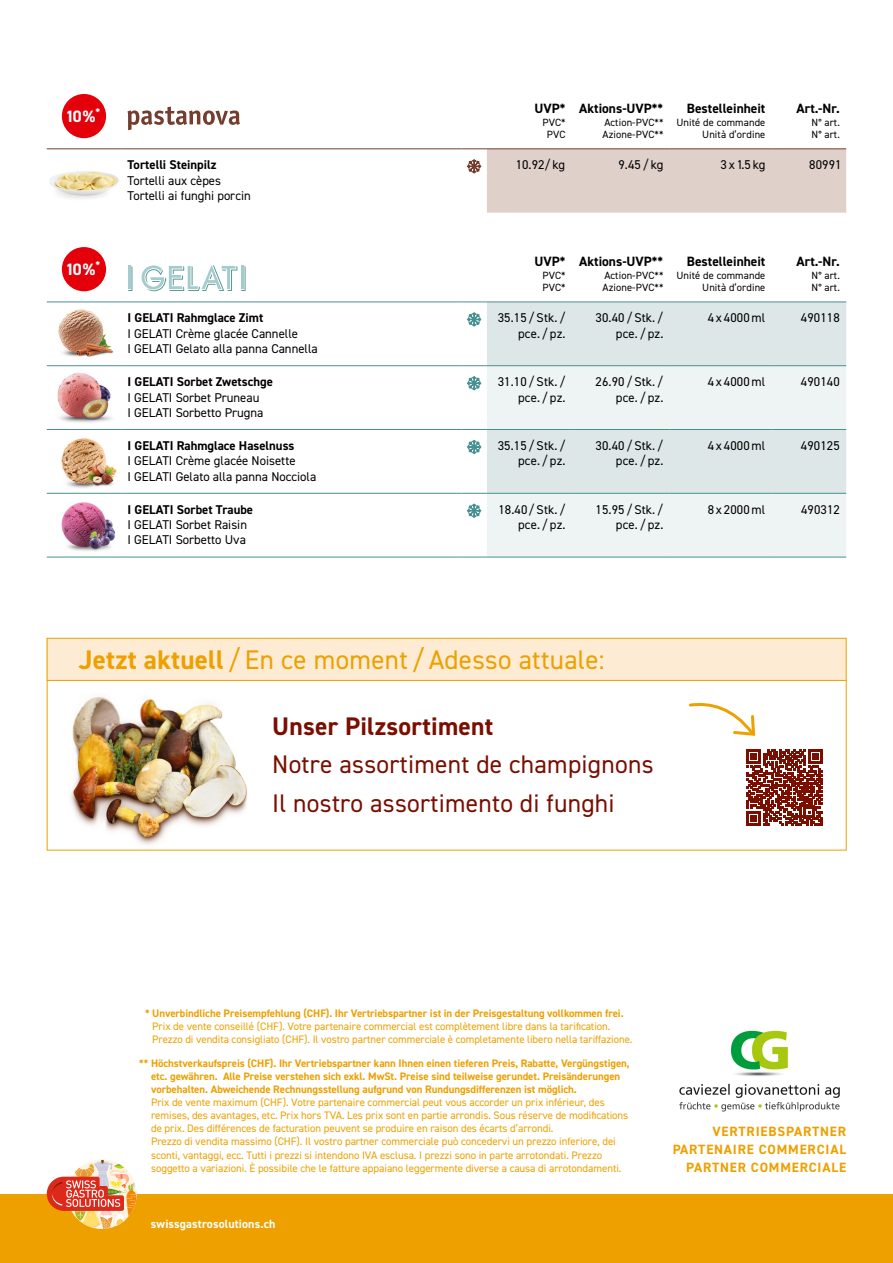
<style>
.page{position:relative;width:893px;height:1263px;background:#fff}
.page>*{position:absolute;margin:0;border:0;box-sizing:border-box;transform-origin:0 0}
.t1{font:27px "DIN2014";letter-spacing:.01em;color:#eda000}
.t2{font:25.5px/38.5px "DIN2014";letter-spacing:.01em;color:#7a0e01}
.t3{font:700 25.5px "DIN2014";letter-spacing:.01em;color:#7a0e01}
.t4{font:700 16.5px "DIN2014";color:#fff}
.t5{font:700 13.5px "DIN2014";color:#000}
.t6{font:700 13.5px/18px "DIN2014";letter-spacing:.06em;color:#eda000;text-align:right}
.t7{font:12.75px/15.3px "DIN2014";color:#000;text-align:right}
.t8{font:700 12.75px "DIN2014";color:#000}
.t9{font:700 12px "DIN2014";letter-spacing:.01em;color:#fff}
.t10{font:10.8px/13px "DIN2014";letter-spacing:-.005em;color:#eda000}
.t11{font:700 10.8px/13px "DIN2014";letter-spacing:-.005em;color:#eda000}
.t12{font:10.5px/12.6px "DIN2014";letter-spacing:.01em;color:#000}
.s1{font-weight:700}
</style>
<div class="page">
<div style="left:0;top:1194px;width:893px;height:69px;background:#eda000"></div>
<svg style="left:47px;top:1159px;width:90px;height:70px"></svg>
<img style="left:70px;top:696px;width:178px;height:149px">
<div style="left:47px;top:638px;width:799px;height:42px;background:#fdecd3"></div>
<div style="left:47px;top:638px;width:800px;height:212px;border:1px solid #eda000"></div>
<svg style="left:121px;top:265px;width:366px;height:292px"></svg>
<div style="left:487px;top:303px;width:359px;height:62px;background:#dde7e7"></div>
<svg style="left:487px;top:366px;width:359px;height:191px;background:#e7eeee"></svg>
<hr style="left:47px;top:365px;width:74px;height:1px;background:#489192">
<hr style="left:121px;top:365px;width:340px;height:1px;background:#489192">
<hr style="left:487px;top:365px;width:85px;height:1px;background:#489192">
<hr style="left:572px;top:365px;width:98px;height:1px;background:#489192">
<hr style="left:670px;top:365px;width:102px;height:1px;background:#489192">
<hr style="left:772px;top:365px;width:74px;height:1px;background:#489192">
<hr style="left:47px;top:429px;width:74px;height:1px;background:#489192">
<hr style="left:121px;top:429px;width:340px;height:1px;background:#489192">
<hr style="left:487px;top:429px;width:85px;height:1px;background:#489192">
<hr style="left:572px;top:429px;width:98px;height:1px;background:#489192">
<hr style="left:670px;top:429px;width:102px;height:1px;background:#489192">
<hr style="left:772px;top:429px;width:74px;height:1px;background:#489192">
<hr style="left:47px;top:493px;width:74px;height:1px;background:#489192">
<hr style="left:121px;top:493px;width:340px;height:1px;background:#489192">
<hr style="left:487px;top:493px;width:85px;height:1px;background:#489192">
<hr style="left:572px;top:493px;width:98px;height:1px;background:#489192">
<hr style="left:670px;top:493px;width:102px;height:1px;background:#489192">
<hr style="left:772px;top:493px;width:74px;height:1px;background:#489192">
<hr style="left:47px;top:557px;width:74px;height:1px;background:#489192">
<hr style="left:121px;top:557px;width:340px;height:1px;background:#489192">
<hr style="left:487px;top:557px;width:85px;height:1px;background:#489192">
<hr style="left:572px;top:557px;width:98px;height:1px;background:#489192">
<hr style="left:670px;top:557px;width:102px;height:1px;background:#489192">
<hr style="left:772px;top:557px;width:74px;height:1px;background:#489192">
<hr style="left:47px;top:302px;width:74px;height:1px;background:#489192">
<hr style="left:121px;top:302px;width:340px;height:1px;background:#489192">
<svg style="left:461px;top:302px;width:26px;height:1px"></svg>
<hr style="left:487px;top:302px;width:85px;height:1px;background:#489192">
<hr style="left:572px;top:302px;width:98px;height:1px;background:#489192">
<hr style="left:670px;top:302px;width:102px;height:1px;background:#489192">
<hr style="left:772px;top:302px;width:74px;height:1px;background:#489192">
<hr style="left:47px;top:149px;width:74px;height:1px;background:#733d2d">
<hr style="left:121px;top:149px;width:340px;height:1px;background:#733d2d">
<svg style="left:461px;top:365px;width:26px;height:1px"></svg>
<svg style="left:461px;top:429px;width:26px;height:1px"></svg>
<svg style="left:461px;top:493px;width:26px;height:1px"></svg>
<svg style="left:461px;top:557px;width:26px;height:1px"></svg>
<div style="left:62px;top:94px;width:44px;height:44px;background:#e3000b;border-radius:50%"></div>
<svg style="left:128px;top:107px;width:112px;height:23px"></svg>
<img style="left:49px;top:171px;width:70px;height:28px">
<svg style="left:461px;top:149px;width:385px;height:64px;background:#dfd1cb"></svg>
<div style="left:62px;top:247px;width:44px;height:44px;background:#e3000b;border-radius:50%"></div>
<svg style="left:128px;top:266px;width:4px;height:25px"></svg>
<hr style="left:128px;top:266px;width:2px;height:23px;background:#a4cbce">
<svg style="left:142px;top:265px;width:104px;height:26px"></svg>
<img style="left:58px;top:309px;width:56px;height:48px">
<svg style="left:467px;top:312px;width:14px;height:14px"></svg>
<img style="left:57px;top:372px;width:55px;height:51px">
<svg style="left:467px;top:376px;width:14px;height:14px"></svg>
<img style="left:61px;top:438px;width:56px;height:50px">
<svg style="left:467px;top:440px;width:14px;height:14px"></svg>
<img style="left:61px;top:502px;width:54px;height:49px">
<svg style="left:467px;top:504px;width:14px;height:14px"></svg>
<svg style="left:689px;top:703px;width:67px;height:33px"></svg>
<svg style="left:747px;top:750px;width:75px;height:75px"></svg>
<hr style="left:47px;top:680px;width:799px;height:1px;background:#eda000">
<img style="left:679px;top:1030px;width:161px;height:82px">
<h3 class="t4" style="left:66px;top:106px;width:36px">10%<sup>*</sup></h3>
<p class="t5" style="left:535px;top:99px;width:32px">UVP*</p>
<p class="t12" style="left:542px;top:115px;width:25px;text-align:center">PVC*<br>PVC</p>
<p class="t5" style="left:579px;top:99px;width:86px">Aktions-UVP**</p>
<p class="t12" style="left:602px;top:115px;width:62px">Action-PVC**<br>Azione-PVC**</p>
<p class="t5" style="left:687px;top:99px;width:80px">Bestelleinheit</p>
<p class="t12" style="left:676px;top:115px;width:91px;text-align:right">Unité de commande<br>Unità d’ordine</p>
<p class="t5" style="left:796px;top:99px;width:45px">Art.-Nr.</p>
<p class="t12" style="left:811px;top:115px;width:30px">N° art.<br>N° art.</p>
<p class="t8" style="left:128px;top:157px;width:90px">Tortelli Steinpilz</p>
<p class="t7" style="left:128px;top:172px;width:125px;text-align:left">Tortelli aux cèpes<br>Tortelli ai funghi porcin</p>
<p class="t7" style="left:516px;top:157px;width:51px">10.92/ kg</p>
<p class="t7" style="left:618px;top:157px;width:46px">9.45 / kg</p>
<p class="t7" style="left:721px;top:157px;width:46px">3x1.5kg</p>
<p class="t7" style="left:809px;top:157px;width:34px">80991</p>
<h3 class="t4" style="left:66px;top:259px;width:36px">10%<sup>*</sup></h3>
<p class="t5" style="left:535px;top:252px;width:32px">UVP*</p>
<p class="t12" style="left:542px;top:269px;width:25px">PVC*<br>PVC*</p>
<p class="t5" style="left:579px;top:252px;width:86px">Aktions-UVP**</p>
<p class="t12" style="left:602px;top:269px;width:62px">Action-PVC**<br>Azione-PVC**</p>
<p class="t5" style="left:687px;top:252px;width:80px">Bestelleinheit</p>
<p class="t12" style="left:676px;top:269px;width:91px;text-align:right">Unité de commande<br>Unità d’ordine</p>
<p class="t5" style="left:796px;top:252px;width:45px">Art.-Nr.</p>
<p class="t12" style="left:811px;top:269px;width:30px">N° art.<br>N° art.</p>
<p class="t8" style="left:128px;top:310px;width:137px">I GELATI Rahmglace Zimt</p>
<p class="t7" style="left:128px;top:325px;width:192px;text-align:left">I GELATI Crème glacée Cannelle<br>I GELATI Gelato alla panna Cannella</p>
<p class="t8" style="left:128px;top:373px;width:147px">I GELATI Sorbet Zwetschge</p>
<p class="t7" style="left:128px;top:389px;width:137px;text-align:left">I GELATI Sorbet Pruneau<br>I GELATI Sorbetto Prugna</p>
<p class="t8" style="left:128px;top:437px;width:168px">I GELATI Rahmglace Haselnuss</p>
<p class="t7" style="left:128px;top:453px;width:190px;text-align:left">I GELATI Crème glacée Noisette<br>I GELATI Gelato alla panna Nocciola</p>
<p class="t8" style="left:128px;top:501px;width:127px">I GELATI Sorbet Traube</p>
<p class="t7" style="left:128px;top:517px;width:121px;text-align:left">I GELATI Sorbet Raisin<br>I GELATI Sorbetto Uva</p>
<p class="t7" style="left:498px;top:310px;width:69px">35.15 / Stk. / pce. / pz.</p>
<p class="t7" style="left:595px;top:310px;width:69px">30.40 / Stk. / pce. / pz.</p>
<p class="t7" style="left:708px;top:310px;width:59px">4 x 4000 ml</p>
<p class="t7" style="left:801px;top:310px;width:40px">490118</p>
<p class="t7" style="left:498px;top:374px;width:69px">31.10 / Stk. / pce. / pz.</p>
<p class="t7" style="left:595px;top:374px;width:69px">26.90 / Stk. / pce. / pz.</p>
<p class="t7" style="left:708px;top:374px;width:59px">4 x 4000 ml</p>
<p class="t7" style="left:801px;top:374px;width:40px">490140</p>
<p class="t7" style="left:498px;top:438px;width:69px">35.15 / Stk. / pce. / pz.</p>
<p class="t7" style="left:595px;top:438px;width:69px">30.40 / Stk. / pce. / pz.</p>
<p class="t7" style="left:708px;top:438px;width:59px">4 x 4000 ml</p>
<p class="t7" style="left:801px;top:438px;width:40px">490125</p>
<p class="t7" style="left:498px;top:502px;width:69px">18.40/ Stk. / pce. / pz.</p>
<p class="t7" style="left:595px;top:502px;width:69px">15.95 / Stk. / pce. / pz.</p>
<p class="t7" style="left:708px;top:502px;width:59px">8 x 2000 ml</p>
<p class="t7" style="left:801px;top:502px;width:40px">490312</p>
<h1 class="t1" style="left:79px;top:643px;width:528px"><span class="s1">Jetzt aktuell</span> / En ce moment / Adesso attuale:</h1>
<h2 class="t3" style="left:272px;top:709px;width:223px">Unser Pilzsortiment</h2>
<h2 class="t2" style="left:272px;top:745px;width:383px">Notre assortiment de champignons<br>Il nostro assortimento di funghi</h2>
<p class="t11" style="left:145px;top:1007px;width:480px">* Unverbindliche Preisempfehlung (CHF). Ihr Vertriebspartner ist in der Preisgestaltung vollkommen frei.</p>
<p class="t10" style="left:152px;top:1020px;width:482px">Prix de vente conseillé (CHF). Votre partenaire commercial est complètement libre dans la tarification.<br>Prezzo di vendita consigliato (CHF). Il vostro partner commerciale è completamente libero nella tariffazione.</p>
<p class="t11" style="left:151px;top:1057px;width:480px;text-indent:-12px">** Höchstverkaufspreis (CHF). Ihr Vertriebspartner kann Ihnen einen tieferen Preis, Rabatte, Vergüngstigen, etc. gewähren. Alle Preise verstehen sich exkl. MwSt. Preise sind teilweise gerundet. Preisänderungen vorbehalten. Abweichende Rechnungsstellung aufgrund von Rundungsdifferenzen ist möglich.</p>
<p class="t10" style="left:151px;top:1096px;width:479px">Prix de vente maximum (CHF). Votre partenaire commercial peut vous accorder un prix inférieur, des remises, des avantages, etc. Prix hors TVA. Les prix sont en partie arrondis. Sous réserve de modifications de prix. Des différences de facturation peuvent se produire en raison des écarts d’arrondi.<br>Prezzo di vendita massimo (CHF). Il vostro partner commerciale può concedervi un prezzo inferiore, dei sconti, vantaggi, ecc. Tutti i prezzi si intendono IVA esclusa. I prezzi sono in parte arrotondati. Prezzo soggetto a variazioni. È possibile che le fatture appaiano leggermente diverse a causa di arrotondamenti.</p>
<p class="t9" style="left:151px;top:1216px;width:126px">swissgastrosolutions.ch</p>
<p class="t6" style="left:672px;top:1122px;width:175px">VERTRIEBSPARTNER<br>PARTENAIRE COMMERCIAL<br>PARTNER COMMERCIALE</p>
</div>
